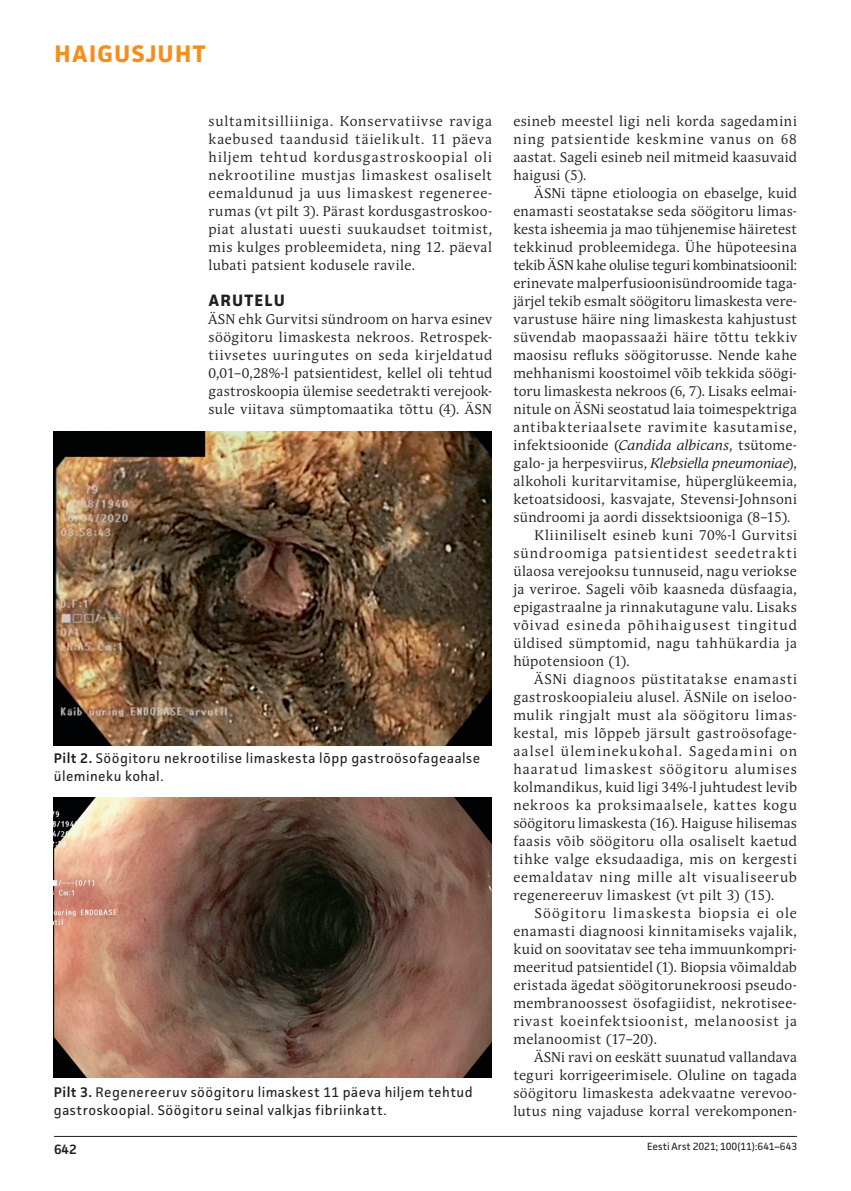
<style>
.page{position:relative;width:851px;height:1191px;background:#fff}
.page>*{position:absolute;margin:0;border:0;box-sizing:border-box;transform-origin:0 0}
.t1{font:700 24px "Facit";letter-spacing:.05em;color:#f68e1e}
.t2{font:700 16.5px "Facit";letter-spacing:.065em;color:#231f20}
.t3{font:13.95px/18px "Andulka Book Pro";letter-spacing:.035em;color:#231f20;text-align:justify}
.t4{font:13.95px "Andulka Book Pro";letter-spacing:.015em;color:#231f20}
.t5{font:13.95px/18px "Facit";letter-spacing:.035em;color:#231f20}
.t6{font:13.95px "Andulka Book Pro";letter-spacing:.06em;color:#231f20}
.t7{font:13.95px "Andulka Book Pro";letter-spacing:.01em;color:#231f20}
.t8{font:13.95px "Andulka Book Pro";letter-spacing:.07em;color:#231f20}
.t9{font:13.95px "Andulka Book Pro";letter-spacing:.075em;color:#231f20}
.t10{font:13.95px "Andulka Book Pro";letter-spacing:.085em;color:#231f20}
.t11{font:13.95px "Andulka Book Pro";letter-spacing:-.01em;color:#231f20}
.t12{font:13.95px "Andulka Book Pro";letter-spacing:.065em;color:#231f20}
.t13{font:13.95px "Andulka Book Pro";letter-spacing:.08em;color:#231f20}
.t14{font:600 13.5px "Facit";color:#231f20}
.t15{font:10.5px "Facit";letter-spacing:-.005em;color:#231f20}
.s1{font-weight:600}
.s2{font-style:italic}
</style>
<div class="page">
<hr style="left:54px;top:1136px;width:742px;height:1px;background:#231f20">
<img style="left:54px;top:431px;width:438px;height:314px">
<img style="left:54px;top:797px;width:438px;height:280px">
<h1 class="t1" style="left:55px;top:39px;width:152px">HAIGUSJUHT</h1>
<p class="t3" style="left:208px;top:112px;width:285px">sultamitsilliiniga. Konservatiivse raviga kaebused taandusid täielikult. 11 päeva hiljem tehtud kordusgastroskoopial oli nekrootiline mustjas limaskest osaliselt eemaldunud ja uus limaskest regeneree&shy;rumas (vt pilt 3). Pärast kordusgastroskoo&shy;piat alustati uuesti suukaudset toitmist, mis kulges probleemideta, ning 12. päeval lubati patsient kodusele ravile.</p>
<p class="t2" style="left:209px;top:290px;width:75px">ARUTELU</p>
<p class="t3" style="left:208px;top:310px;width:285px">ÄSN ehk Gurvitsi sündroom on harva esinev söögitoru limaskesta nekroos. Retrospek&shy;tiivsetes uuringutes on seda kirjeldatud 0,01–0,28%-l patsientidest, kellel oli tehtud gastroskoopia ülemise seedetrakti verejook&shy;sule viitava sümptomaatika tõttu (4). ÄSN</p>
<p class="t5" style="left:54px;top:749px;width:428px"><span class="s1">Pilt 2.</span> Söögitoru nekrootilise limaskesta lõpp gastroösofageaalse ülemineku kohal.</p>
<p class="t5" style="left:54px;top:1082px;width:420px"><span class="s1">Pilt 3.</span> Regenereeruv söögitoru limaskest 11 päeva hiljem tehtud gastroskoopial. Söögitoru seinal valkjas fibriinkatt.</p>
<p class="t14" style="left:54px;top:1140px;width:24px">642</p>
<p class="t3" style="left:513px;top:112px;width:285px">esineb meestel ligi neli korda sagedamini ning patsientide keskmine vanus on 68 aastat. Sageli esineb neil mitmeid kaasuvaid haigusi (5).</p>
<p class="t4" style="left:534px;top:184px;width:264px">ÄSNi täpne etioloogia on ebaselge, kuid</p>
<p class="t3" style="left:513px;top:202px;width:285px">enamasti seostatakse seda söögitoru limas-</p>
<p class="t4" style="left:513px;top:221px;width:285px">kesta isheemia ja mao tühjenemise häiretest</p>
<p class="t3" style="left:513px;top:238px;width:285px">tekkinud probleemidega. Ühe hüpoteesina</p>
<p class="t11" style="left:513px;top:257px;width:285px">tekib ÄSN kahe olulise teguri kombinatsioonil:</p>
<p class="t3" style="left:513px;top:274px;width:285px">erinevate malperfusioonisündroomide taga-</p>
<p class="t7" style="left:513px;top:293px;width:285px">järjel tekib esmalt söögitoru limaskesta vere-</p>
<p class="t3" style="left:513px;top:310px;width:285px">varustuse häire ning limaskesta kahjustust</p>
<p class="t3" style="left:513px;top:328px;width:285px">süvendab maopassaaži häire tõttu tekkiv</p>
<p class="t3" style="left:513px;top:346px;width:285px">maosisu refluks söögitorusse. Nende kahe</p>
<p class="t4" style="left:513px;top:365px;width:285px">mehhanismi koostoimel võib tekkida söögi-</p>
<p class="t4" style="left:513px;top:383px;width:285px">toru limaskesta nekroos (6, 7). Lisaks eelmai-</p>
<p class="t7" style="left:513px;top:401px;width:285px">nitule on ÄSNi seostatud laia toimespektriga</p>
<p class="t8" style="left:513px;top:419px;width:285px">antibakteriaalsete ravimite kasutamise,</p>
<p class="t3" style="left:513px;top:436px;width:285px">infektsioonide (<span class="s2">Candida albicans</span>, tsütome-</p>
<p class="t3" style="left:513px;top:454px;width:285px">galo- ja herpesviirus, <span class="s2">Klebsiella pneumoniae</span>),</p>
<p class="t3" style="left:513px;top:472px;width:285px">alkoholi kuritarvitamise, hüperglükeemia,</p>
<p class="t3" style="left:513px;top:490px;width:285px">ketoatsidoosi, kasvajate, Stevensi-Johnsoni</p>
<p class="t3" style="left:513px;top:508px;width:278px">sündroomi ja aordi dissektsiooniga (8–15).</p>
<p class="t6" style="left:534px;top:526px;width:264px">Kliiniliselt esineb kuni 70%-l Gurvitsi</p>
<p class="t9" style="left:513px;top:544px;width:285px">sündroomiga patsientidest seedetrakti</p>
<p class="t3" style="left:513px;top:562px;width:285px">ülaosa verejooksu tunnuseid, nagu veriokse</p>
<p class="t3" style="left:513px;top:580px;width:285px">ja veriroe. Sageli võib kaasneda düsfaagia,</p>
<p class="t3" style="left:513px;top:598px;width:285px">epigastraalne ja rinnakutagune valu. Lisaks</p>
<p class="t10" style="left:513px;top:616px;width:285px">võivad esineda põhihaigusest tingitud</p>
<p class="t3" style="left:513px;top:634px;width:285px">üldised sümptomid, nagu tahhükardia ja</p>
<p class="t3" style="left:513px;top:652px;width:118px">hüpotensioon (1).</p>
<p class="t6" style="left:534px;top:670px;width:264px">ÄSNi diagnoos püstitatakse enamasti</p>
<p class="t3" style="left:513px;top:688px;width:285px">gastroskoopialeiu alusel. ÄSNile on iseloo-</p>
<p class="t6" style="left:513px;top:707px;width:285px">mulik ringjalt must ala söögitoru limas-</p>
<p class="t3" style="left:513px;top:724px;width:285px">kestal, mis lõppeb järsult gastroösofage-</p>
<p class="t10" style="left:513px;top:743px;width:285px">aalsel üleminekukohal. Sagedamini on</p>
<p class="t9" style="left:513px;top:761px;width:285px">haaratud limaskest söögitoru alumises</p>
<p class="t3" style="left:513px;top:778px;width:285px">kolmandikus, kuid ligi 34%-l juhtudest levib</p>
<p class="t6" style="left:513px;top:797px;width:285px">nekroos ka proksimaalsele, kattes kogu</p>
<p class="t3" style="left:513px;top:814px;width:285px">söögitoru limaskesta (16). Haiguse hilisemas</p>
<p class="t3" style="left:513px;top:832px;width:285px">faasis võib söögitoru olla osaliselt kaetud</p>
<p class="t3" style="left:513px;top:850px;width:285px">tihke valge eksudaadiga, mis on kergesti</p>
<p class="t8" style="left:513px;top:868px;width:285px">eemaldatav ning mille alt visualiseerub</p>
<p class="t3" style="left:513px;top:886px;width:262px">regenereeruv limaskest (vt pilt 3) (15).</p>
<p class="t13" style="left:534px;top:904px;width:264px">Söögitoru limaskesta biopsia ei ole</p>
<p class="t3" style="left:513px;top:922px;width:285px">enamasti diagnoosi kinnitamiseks vajalik,</p>
<p class="t4" style="left:513px;top:940px;width:285px">kuid on soovitatav see teha immuunkompri-</p>
<p class="t4" style="left:513px;top:959px;width:285px">meeritud patsientidel (1). Biopsia võimaldab</p>
<p class="t3" style="left:513px;top:976px;width:285px">eristada ägedat söögitorunekroosi pseudo-</p>
<p class="t3" style="left:513px;top:994px;width:285px">membranoossest ösofagiidist, nekrotisee-</p>
<p class="t12" style="left:513px;top:1013px;width:285px">rivast koeinfektsioonist, melanoosist ja</p>
<p class="t3" style="left:513px;top:1030px;width:145px">melanoomist (17–20).</p>
<p class="t4" style="left:534px;top:1049px;width:264px">ÄSNi ravi on eeskätt suunatud vallandava</p>
<p class="t3" style="left:513px;top:1066px;width:285px">teguri korrigeerimisele. Oluline on tagada</p>
<p class="t3" style="left:513px;top:1084px;width:285px">söögitoru limaskesta adekvaatne verevoo-</p>
<p class="t3" style="left:513px;top:1102px;width:285px">lutus ning vajaduse korral verekomponen-</p>
<p class="t15" style="left:647px;top:1139px;width:152px">Eesti Arst 2021; 100(11):641–643</p>
</div>
